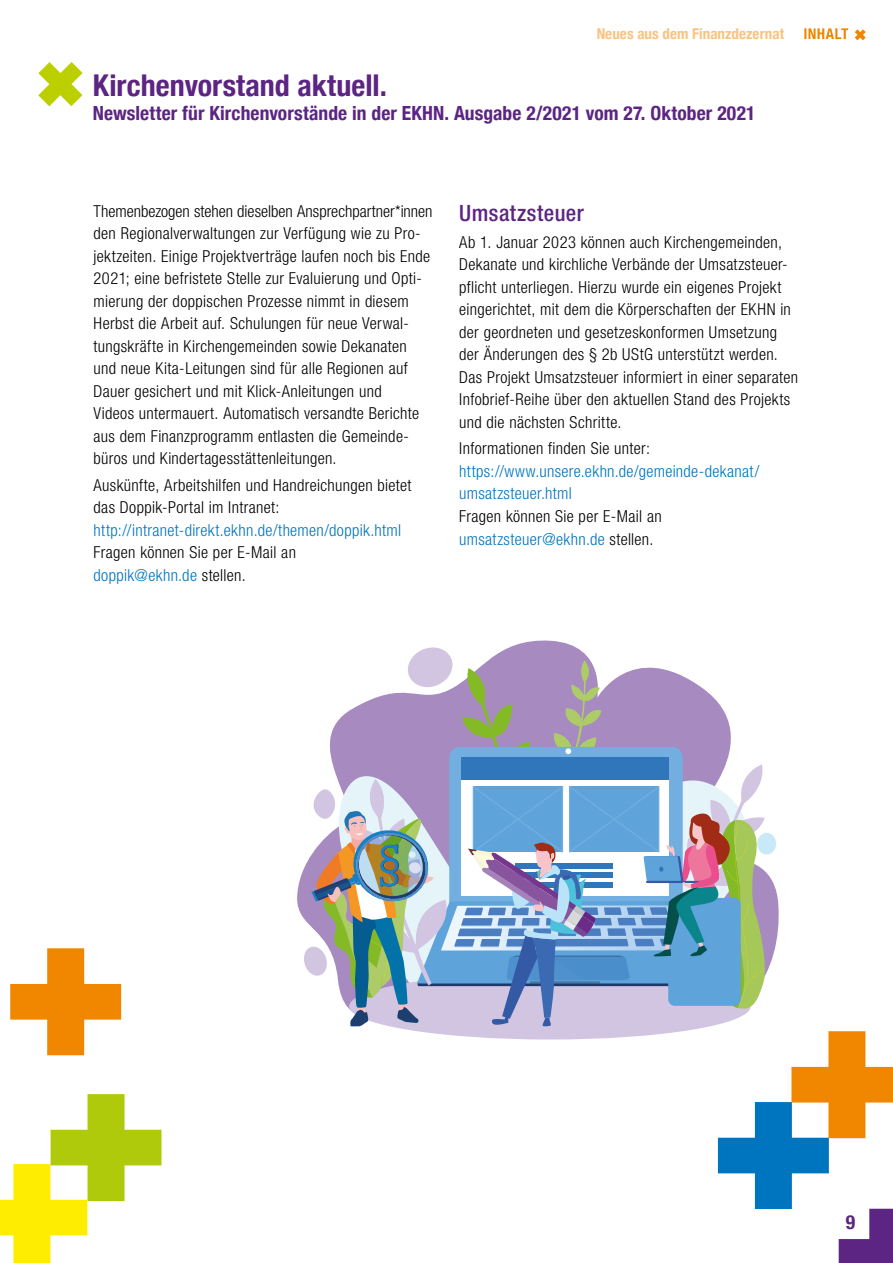
<style>
.page{position:relative;width:893px;height:1263px;background:#fff}
.page>*{position:absolute;margin:0;border:0;box-sizing:border-box;transform-origin:0 0}
.t1{font:700 condensed 30px "Helvetica Neue";letter-spacing:.005em;color:#5c2483}
.Flattersatz_Copy{font:500 condensed 22.5px "Helvetica Neue LT Std";letter-spacing:.02em;color:#5c2483}
.t2{font:700 condensed 19.5px "Helvetica Neue";letter-spacing:.005em;color:#5c2483}
.Flattersatz_Copy-2{font:300 condensed 16.5px/22.5px "Helvetica Neue LT Std";letter-spacing:.02em;color:#000}
.Flattersatz_Copy-3{font:300 condensed 16.5px/22.5px "Helvetica Neue LT Std";letter-spacing:.02em;color:#0075bf}
.t3{font:700 condensed 15px "Helvetica Neue";letter-spacing:.005em;color:#f18700}
.s1{color:#0075bf}
.s2{color:#000}
</style>
<div class="page">
<svg style="left:38px;top:62px;width:45px;height:44px"></svg>
<svg style="left:804px;top:28px;width:44px;height:11px"></svg>
<svg style="left:855px;top:29px;width:11px;height:11px"></svg>
<svg style="left:0;top:1094px;width:161px;height:169px"></svg>
<svg style="left:10px;top:948px;width:111px;height:107px"></svg>
<svg style="left:302px;top:645px;width:591px;height:618px"></svg>
<p class="t3" style="left:596px;top:21px;width:189px">Neues aus dem Finanzdezernat</p>
<h1 class="t1" style="left:93px;top:61px;width:296px">Kirchenvorstand aktuell.</h1>
<p class="t2" style="left:93px;top:97px;width:664px">Newsletter für Kirchenvorstände in der EKHN. Ausgabe 2/2021 vom 27. Oktober 2021</p>
<p class="Flattersatz_Copy-2" style="left:94px;top:199px;width:341px">Themenbezogen stehen dieselben Ansprechpartner*innen den Regionalverwaltungen zur Verfügung wie zu Pro&shy;jektzeiten. Einige Projektverträge laufen noch bis Ende 2021; eine befristete Stelle zur Evaluierung und Opti&shy;mierung der doppischen Prozesse nimmt in diesem Herbst die Arbeit auf. Schulungen für neue Verwal&shy;tungskräfte in Kirchengemeinden sowie Dekanaten und neue Kita-Leitungen sind für alle Regionen auf Dauer gesichert und mit Klick-Anleitungen und<br>Videos untermauert. Automatisch versandte Berichte aus dem Finanzprogramm entlasten die Gemeinde&shy;büros und Kindertagesstättenleitungen.</p>
<p class="Flattersatz_Copy-2" style="left:94px;top:474px;width:319px">Auskünfte, Arbeitshilfen und Handreichungen bietet das Doppik-Portal im Intranet: <span class="s1">http://intranet-direkt.ekhn.de/themen/doppik.html </span>Fragen können Sie per E-Mail an<br><span class="s1">doppik@ekhn.de</span> stellen.</p>
<p class="Flattersatz_Copy" style="left:459px;top:199px;width:126px">Umsatzsteuer</p>
<p class="Flattersatz_Copy-2" style="left:459px;top:230px;width:340px">Ab 1. Januar 2023 können auch Kirchengemeinden, Dekanate und kirchliche Verbände der Umsatzsteuer&shy;pflicht unterliegen. Hierzu wurde ein eigenes Projekt eingerichtet, mit dem die Körperschaften der EKHN in der geordneten und gesetzeskonformen Umsetzung der Änderungen des § 2b UStG unterstützt werden.<br>Das Projekt Umsatzsteuer informiert in einer separaten Infobrief-Reihe über den aktuellen Stand des Projekts und die nächsten Schritte.</p>
<p class="Flattersatz_Copy-3" style="left:459px;top:437px;width:301px"><span class="s2">Informationen finden Sie unter: </span>https://www.unsere.ekhn.de/gemeinde-dekanat/ umsatzsteuer.html<br><span class="s2">Fragen können Sie per E-Mail an </span>umsatzsteuer@ekhn.de <span class="s2">stellen.</span></p>
<p class="t2" style="left:846px;top:1206px;width:11px">9</p>
</div>
